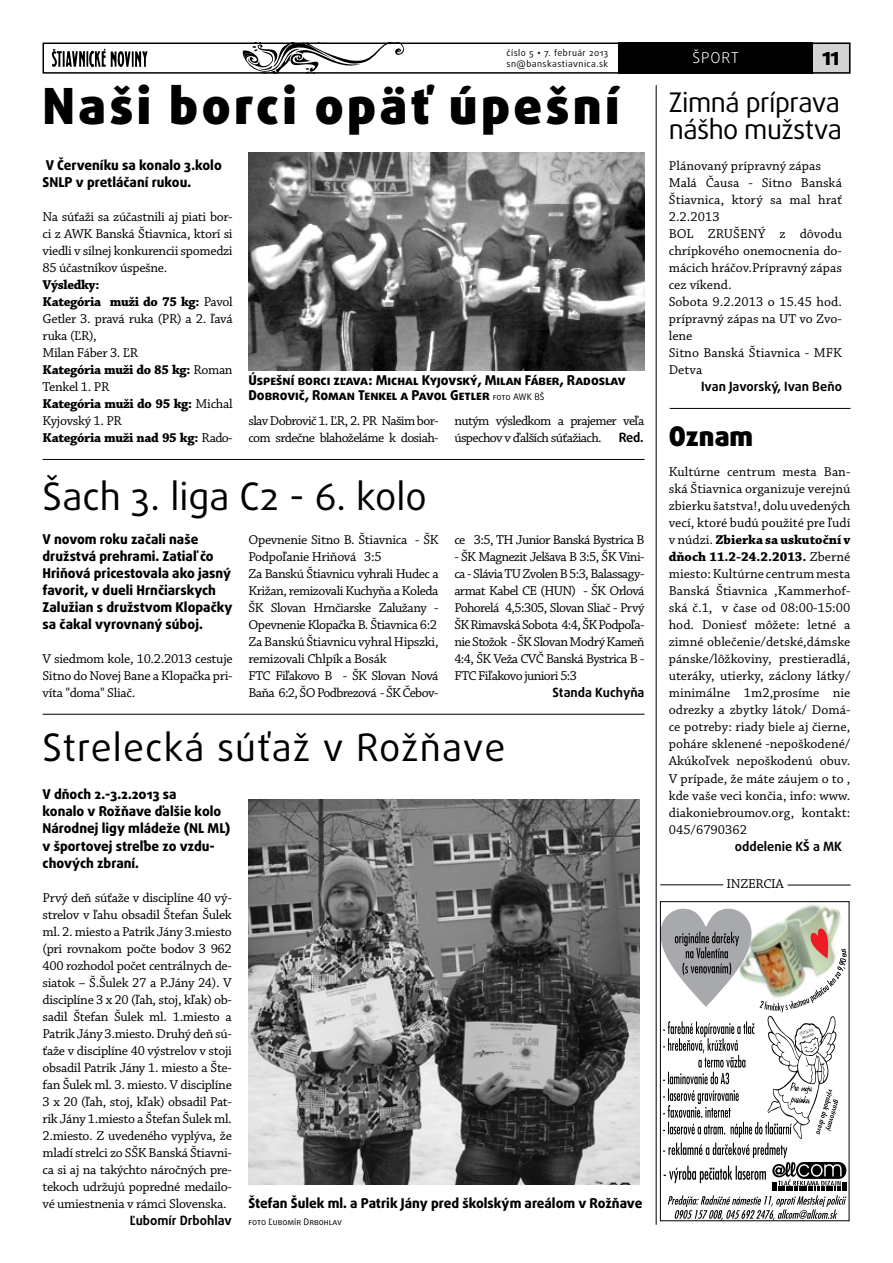
<style>
.page{position:relative;width:893px;height:1263px;background:#fff}
.page>*{position:absolute;margin:0;border:0;box-sizing:border-box;transform-origin:0 0}
.t1{font:900 49.8px "Daxline Pro";letter-spacing:.07em;color:#000}
.t2{font:37.8px "Daxline Pro";letter-spacing:.015em;color:#000}
.t3{font:27px/27px "Daxline Pro";letter-spacing:-.02em;color:#000}
.t4{font:900 27px "Daxline Pro";color:#000}
.t5{font:900 18px "Daxline Pro";color:#000}
.t6{font:300 15px "Daxline Pro";letter-spacing:.06em;color:#fff}
.t7{font:13.5px/17px "Chaparral Pro Capt";letter-spacing:-.025em;color:#000;text-align:justify}
.t8{font:800 13.5px/17px "Daxline Pro";color:#000}
.t9{font:13.5px/17px "Chaparral Pro Capt";color:#000}
.t10{font:13.5px/17px "Chaparral Pro Capt";letter-spacing:-.05em;color:#000}
.t11{font:700 13.5px/17px "Chaparral Pro";letter-spacing:-.02em;color:#000}
.t12{font:700 13.5px/17px "Chaparral Pro";color:#000}
.t13{font:700 12.75px "Daxline Pro";color:#000}
.t14{font:9px/10.8px "Daxline Pro";letter-spacing:.05em;color:#000}
.t15{font:9px "Daxline Pro";color:#000}
.s1{font-family:"Gill Sans MT Pro"}
.s2{font-family:"Chaparral Pro Capt";font-weight:400}
.s3{font-weight:400;font-size:9px}
.s4{font-family:"Daxline Pro";font-weight:700;font-size:12.75px}
</style>
<div class="page">
<div style="left:804px;top:43px;width:46px;height:31px;background:#d1d3d4"></div>
<svg style="left:242px;top:46px;width:162px;height:25px"></svg>
<div style="left:43px;top:43px;width:807px;height:31px;border:2px solid #000"></div>
<div style="left:619px;top:43px;width:194px;height:31px;background:#000"></div>
<svg style="left:51px;top:49px;width:97px;height:18px"></svg>
<hr style="left:656px;top:85px;width:1px;height:1140px;background:#000">
<hr style="left:43px;top:459px;width:601px;height:1px;background:#000">
<hr style="left:43px;top:714px;width:601px;height:1px;background:#000">
<hr style="left:670px;top:408px;width:180px;height:1px;background:#000">
<hr style="left:660px;top:884px;width:63px;height:1px;background:#000">
<hr style="left:787px;top:885px;width:63px;height:1px;background:#000">
<img style="left:248px;top:153px;width:396px;height:218px">
<img style="left:248px;top:799px;width:391px;height:385px">
<img style="left:799px;top:904px;width:36px;height:5px">
<svg style="left:662px;top:909px;width:185px;height:310px"></svg>
<div style="left:660px;top:901px;width:189px;height:320px;border:1px solid #000"></div>
<p class="t14" style="left:506px;top:48px;width:103px">číslo 5 <span class="s1">•</span> 7. február 2013 sn@banskastiavnica.sk</p>
<p class="t6" style="left:692px;top:48px;width:48px">šport</p>
<h3 class="t5" style="left:823px;top:47px;width:18px">11</h3>
<h1 class="t1" style="left:43px;top:73px;width:579px">Naši borci opäť úpešní</h1>
<p class="t8" style="left:43px;top:157px;width:181px">V Červeníku sa konalo 3.kolo<br>SNLP v pretláčaní rukou.</p>
<p class="t7" style="left:43px;top:209px;width:192px">Na súťaži sa zúčastnili aj piati bor&shy;ci z AWK Banská Štiavnica, ktorí si viedli v silnej konkurencii spomedzi 85 účastníkov úspešne.</p>
<p class="t11" style="left:43px;top:277px;width:192px">Výsledky:<br>Kategória muži do 75 kg: <span class="s2">Pavol</span></p>
<p class="t7" style="left:43px;top:311px;width:192px;text-align:left">Getler 3. pravá ruka (PR) a 2. ľavá ruka (ĽR),<br>Milan Fáber 3. ĽR</p>
<p class="t11" style="left:43px;top:362px;width:192px">Kategória muži do 85 kg: <span class="s2">Roman</span></p>
<p class="t7" style="left:43px;top:379px;width:68px">Tenkel 1. PR</p>
<p class="t11" style="left:43px;top:396px;width:192px">Kategória muži do 95 kg: <span class="s2">Michal</span></p>
<p class="t7" style="left:43px;top:413px;width:81px">Kyjovský 1. PR</p>
<p class="t11" style="left:43px;top:430px;width:192px">Kategória muži nad 95 kg: <span class="s2">Rado-</span></p>
<p class="t8" style="left:248px;top:372px;width:379px;line-height:15.8px">Úspešní borci zľava: Michal Kyjovský, Milan Fáber, Radoslav<br>Dobrovič, Roman Tenkel a Pavol Getler <span class="s3">foto AWK BŠ</span></p>
<p class="t10" style="left:248px;top:413px;width:192px">slav Dobrovič 1. ĽR, 2. PR Našim bor&shy;com srdečne blahoželáme k dosiah-</p>
<p class="t10" style="left:454px;top:413px;width:192px">nutým výsledkom a prajemer veľa úspechov v ďalších súťažiach. <span class="s4">Red.</span></p>
<h2 class="t2" style="left:43px;top:471px;width:386px">Šach 3. liga C2 - 6. kolo</h2>
<p class="t8" style="left:43px;top:531px;width:191px">V novom roku začali naše družstvá prehrami. Zatiaľ čo<br>Hriňová pricestovala ako jasný favorit, v dueli Hrnčiarskych<br>Zalužian s družstvom Klopačky sa čakal vyrovnaný súboj.</p>
<p class="t7" style="left:43px;top:651px;width:192px">V siedmom kole, 10.2.2013 cestuje Sitno do Novej Bane a Klopačka pri&shy;víta "doma" Sliač.</p>
<p class="t7" style="left:248px;top:532px;width:192px;text-align:left">Opevnenie Sitno B. Štiavnica - ŠK<br>Podpoľanie Hriňová 3:5<br>Za Banskú Štiavnicu vyhrali Hudec a<br>Križan, remizovali Kuchyňa a Koleda<br>ŠK Slovan Hrnčiarske Zalužany -<br>Opevnenie Klopačka B. Štiavnica 6:2<br>Za Banskú Štiavnicu vyhral Hipszki, remizovali Chlpík a Bosák<br>FTC Fiľakovo B - ŠK Slovan Nová<br>Baňa 6:2, ŠO Podbrezová - ŠK Čebov-</p>
<p class="t10" style="left:454px;top:532px;width:192px">ce 3:5, TH Junior Banská Bystrica B</p>
<p class="t7" style="left:454px;top:549px;width:192px">- ŠK Magnezit Jelšava B 3:5, ŠK Vini&shy;ca - Slávia TU Zvolen B 5:3, Balassagy&shy;armat Kabel CE (HUN) - ŠK Orlová Pohorelá 4,5:305, Slovan Sliač - Prvý ŠK Rimavská Sobota 4:4, ŠK Podpoľa&shy;nie Stožok - ŠK Slovan Modrý Kameň 4:4, ŠK Veža CVČ Banská Bystrica B - FTC Fiľakovo juniori 5:3</p>
<p class="t13" style="left:553px;top:684px;width:93px">Standa Kuchyňa</p>
<h2 class="t2" style="left:43px;top:722px;width:464px">Strelecká súťaž v Rožňave</h2>
<p class="t8" style="left:43px;top:786px;width:190px">V dňoch 2.-3.2.2013 sa<br>konalo v Rožňave ďalšie kolo<br>Národnej ligy mládeže (NL ML) v športovej streľbe zo vzdu&shy;chových zbraní.</p>
<p class="t7" style="left:43px;top:889px;width:191px">Prvý deň súťaže v disciplíne 40 vý&shy;strelov v ľahu obsadil Štefan Šulek ml. 2. miesto a Patrik Jány 3.miesto (pri rovnakom počte bodov 3 962<br>400 rozhodol počet centrálnych de&shy;siatok – Š.Šulek 27 a P.Jány 24). V disciplíne 3 x 20 (ľah, stoj, kľak) ob&shy;sadil Štefan Šulek ml. 1.miesto a Patrik Jány 3.miesto. Druhý deň sú&shy;ťaže v disciplíne 40 výstrelov v stoji obsadil Patrik Jány 1. miesto a Šte&shy;fan Šulek ml. 3. miesto. V disciplíne 3 x 20 (ľah, stoj, kľak) obsadil Pat&shy;rik Jány 1.miesto a Štefan Šulek ml.<br>2.miesto. Z uvedeného vyplýva, že mladí strelci zo SŠK Banská Štiavni&shy;ca si aj na takýchto náročných pre&shy;tekoch udržujú popredné medailo&shy;vé umiestnenia v rámci Slovenska.</p>
<p class="t13" style="left:130px;top:1212px;width:104px">Ľubomír Drbohlav</p>
<p class="t8" style="left:248px;top:1194px;width:395px">Štefan Šulek ml. a Patrik Jány pred školským areálom v Rožňave</p>
<p class="t15" style="left:248px;top:1215px;width:95px">foto Ľubomír Drbohlav</p>
<h3 class="t3" style="left:669px;top:89px;width:175px">Zimná príprava nášho mužstva</h3>
<p class="t9" style="left:669px;top:158px;width:175px">Plánovaný prípravný zápas<br>Malá Čausa - Sitno Banská<br>Štiavnica, ktorý sa mal hrať<br>2.2.2013<br>BOL ZRUŠENÝ z dôvodu chrípkového onemocnenia do&shy;mácich hráčov.Prípravný zápas cez víkend.<br>Sobota 9.2.2013 o 15.45 hod. prípravný zápas na UT vo Zvo&shy;lene<br>Sitno Banská Štiavnica - MFK<br>Detva</p>
<p class="t13" style="left:701px;top:378px;width:142px">Ivan Javorský, Ivan Beňo</p>
<h3 class="t4" style="left:669px;top:418px;width:86px">Oznam</h3>
<p class="t7" style="left:669px;top:464px;width:183px">Kultúrne centrum mesta Ban&shy;ská Štiavnica organizuje verejnú zbierku šatstva!, dolu uvedených vecí, ktoré budú použité pre ľudí</p>
<p class="t12" style="left:669px;top:532px;width:183px"><span class="s2">v núdzi.</span> Zbierka sa uskutoční v dňoch 11.2-24.2.2013. <span class="s2">Zberné</span></p>
<p class="t7" style="left:669px;top:566px;width:183px">miesto: Kultúrne centrum mesta Banská Štiavnica ,Kammerhof&shy;ská č.1, v čase od 08:00-15:00 hod. Doniesť môžete: letné a zimné oblečenie/detské,dámske pánske/lôžkoviny, prestieradlá, uteráky, utierky, záclony látky/ minimálne 1m2,prosíme nie odrezky a zbytky látok/ Domá&shy;ce potreby: riady biele aj čierne, poháre sklenené -nepoškodené/ Akúkoľvek nepoškodenú obuv.<br>V prípade, že máte záujem o to , kde vaše veci končia, info: www. diakoniebroumov.org, kontakt:<br>045/6790362</p>
<p class="t13" style="left:735px;top:837px;width:108px">oddelenie KŠ a MK</p>
<p class="t7" style="left:726px;top:876px;width:59px">INZERCIA</p>
</div>
